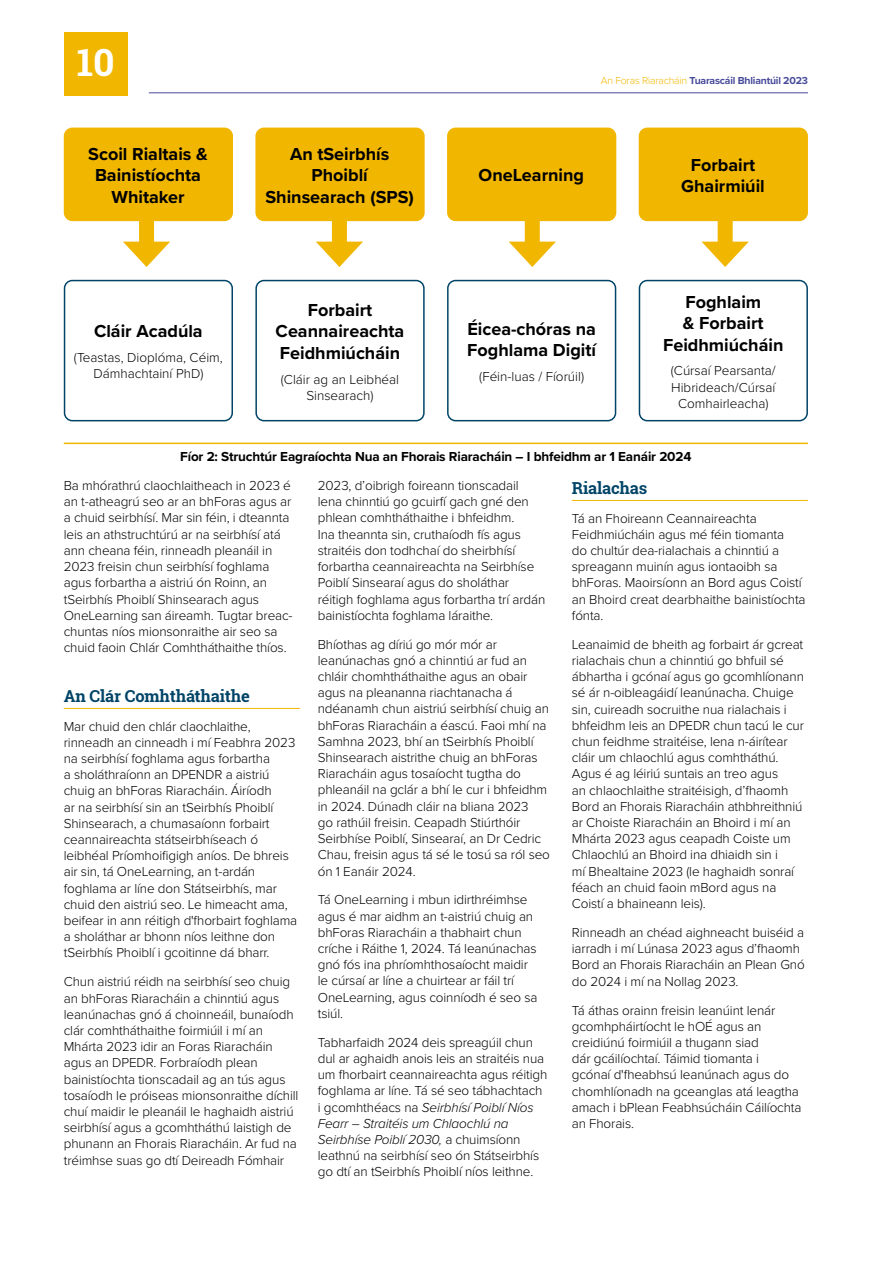
<style>
.page{position:relative;width:893px;height:1263px;background:#fff}
.page>*{position:absolute;margin:0;border:0;box-sizing:border-box;transform-origin:0 0}
.t1{font:700 37.5px "Roboto Slab";color:#fff}
.t2{font:700 18px/21.6px "Proxima Nova";color:#000;text-align:center}
.Small_heads{font:700 16.5px "Roboto Slab";letter-spacing:-.01em;color:#004467}
.Body_9pt_light{font:300 13.5px/16.2px "Proxima Nova";letter-spacing:-.01em;color:#000}
.Body_9pt_bold{font:700 13.5px "Proxima Nova";letter-spacing:-.01em;color:#000}
.t3{font:700 10.5px "Proxima Nova";letter-spacing:-.02em;color:#484b9a}
.s1{font-weight:300;color:#f1b700}
.s2{font-style:italic}
</style>
<div class="page">
<hr style="left:149px;top:93px;width:659px;height:1px;background:#484b9a">
<div style="left:64px;top:33px;width:64px;height:63px;background:#f1b700"></div>
<div style="left:64px;top:280px;width:169px;height:141px;border:2px solid #004467;border-radius:8px"></div>
<div style="left:447px;top:280px;width:169px;height:141px;border:2px solid #004467;border-radius:8px"></div>
<div style="left:639px;top:280px;width:169px;height:141px;border:2px solid #004467;border-radius:8px"></div>
<div style="left:255px;top:280px;width:170px;height:141px;border:2px solid #004467;border-radius:8px"></div>
<div style="left:139px;top:194px;width:15px;height:58px;background:#f1b700"></div>
<svg style="left:123px;top:242px;width:47px;height:25px"></svg>
<div style="left:525px;top:194px;width:15px;height:58px;background:#f1b700"></div>
<svg style="left:509px;top:242px;width:47px;height:25px"></svg>
<div style="left:332px;top:194px;width:15px;height:58px;background:#f1b700"></div>
<svg style="left:316px;top:242px;width:47px;height:25px"></svg>
<div style="left:718px;top:194px;width:15px;height:58px;background:#f1b700"></div>
<svg style="left:702px;top:242px;width:47px;height:25px"></svg>
<div style="left:64px;top:128px;width:169px;height:93px;background:#f1b700;border-radius:9px"></div>
<div style="left:255px;top:128px;width:170px;height:93px;background:#f1b700;border-radius:9px"></div>
<div style="left:447px;top:128px;width:169px;height:93px;background:#f1b700;border-radius:9px"></div>
<div style="left:639px;top:128px;width:169px;height:93px;background:#f1b700;border-radius:9px"></div>
<hr style="left:64px;top:443px;width:744px;height:1px;background:#f1b700">
<hr style="left:64px;top:708px;width:236px;height:1px;background:#f1b700">
<hr style="left:572px;top:500px;width:236px;height:1px;background:#f1b700">
<h1 class="t1" style="left:77px;top:37px;width:39px">10</h1>
<p class="t2" style="left:88px;top:143px;width:121px">Scoil Rialtais &amp;<br>Bainistíochta<br>Whitaker</p>
<p class="t2" style="left:265px;top:143px;width:150px">An tSeirbhís<br>Phoiblí<br>Shinsearach (SPS)</p>
<p class="t2" style="left:94px;top:320px;width:110px">Cláir Acadúla</p>
<p class="Body_9pt_light" style="left:74px;top:349px;width:150px;text-align:center">(Teastas, Dioplóma, Céim,<br>Dámhachtainí PhD)</p>
<p class="t2" style="left:276px;top:298px;width:130px">Forbairt<br>Ceannaireachta<br>Feidhmiúcháin</p>
<p class="Body_9pt_light" style="left:281px;top:370px;width:120px;text-align:center">(Cláir ag an Leibhéal<br>Sinsearach)</p>
<p class="t3" style="left:601px;top:73px;width:209px"><span class="s1">An Foras Riaracháin</span> Tuarascáil Bhliantúil 2023</p>
<p class="t2" style="left:479px;top:164px;width:107px">OneLearning</p>
<p class="t2" style="left:681px;top:153px;width:85px">Forbairt<br>Ghairmiúil</p>
<p class="t2" style="left:467px;top:317px;width:130px;text-align:left">Éicea-chóras na<br>Foghlama Digití</p>
<p class="Body_9pt_light" style="left:479px;top:368px;width:106px">(Féin-luas / Fíorúil)</p>
<p class="t2" style="left:663px;top:290px;width:122px">Foghlaim<br>&amp; Forbairt<br>Feidhmiúcháin</p>
<p class="Body_9pt_light" style="left:671px;top:362px;width:106px;text-align:center">(Cúrsaí Pearsanta/<br>Hibrideach/Cúrsaí<br>Comhairleacha)</p>
<p class="Body_9pt_bold" style="left:180px;top:447px;width:513px">Fíor 2: Struchtúr Eagraíochta Nua an Fhorais Riaracháin – I bhfeidhm ar 1 Eanáir 2024</p>
<p class="Body_9pt_light" style="left:64px;top:477px;width:230px">Ba mhórathrú claochlaitheach in 2023 é an t-atheagrú seo ar an bhForas agus ar a chuid seirbhísí. Mar sin féin, i dteannta leis an athstruchtúrú ar na seirbhísí atá ann cheana féin, rinneadh pleanáil in 2023 freisin chun seirbhísí foghlama agus forbartha a aistriú ón Roinn, an tSeirbhís Phoiblí Shinsearach agus OneLearning san áireamh. Tugtar breac&shy;chuntas níos mionsonraithe air seo sa chuid faoin Chlár Comhtháthaithe thíos.</p>
<p class="Small_heads" style="left:64px;top:684px;width:188px">An Clár Comhtháthaithe</p>
<p class="Body_9pt_light" style="left:64px;top:717px;width:235px">Mar chuid den chlár claochlaithe, rinneadh an cinneadh i mí Feabhra 2023 na seirbhísí foghlama agus forbartha<br>a sholáthraíonn an DPENDR a aistriú chuig an bhForas Riaracháin. Áiríodh<br>ar na seirbhísí sin an tSeirbhís Phoiblí Shinsearach, a chumasaíonn forbairt ceannaireachta státseirbhíseach ó leibhéal Príomhoifigigh aníos. De bhreis air sin, tá OneLearning, an t-ardán foghlama ar líne don Státseirbhís, mar chuid den aistriú seo. Le himeacht ama, beifear in ann réitigh d'fhorbairt foghlama a sholáthar ar bhonn níos leithne don tSeirbhís Phoiblí i gcoitinne dá bharr.</p>
<p class="Body_9pt_light" style="left:64px;top:973px;width:236px">Chun aistriú réidh na seirbhísí seo chuig an bhForas Riaracháin a chinntiú agus leanúnachas gnó á choinneáil, bunaíodh clár comhtháthaithe foirmiúil i mí an Mhárta 2023 idir an Foras Riaracháin agus an DPEDR. Forbraíodh plean bainistíochta tionscadail ag an tús agus tosaíodh le próiseas mionsonraithe díchill chuí maidir le pleanáil le haghaidh aistriú seirbhísí agus a gcomhtháthú laistigh de phunann an Fhorais Riaracháin. Ar fud na tréimhse suas go dtí Deireadh Fómhair</p>
<p class="Body_9pt_light" style="left:318px;top:477px;width:229px">2023, d’oibrigh foireann tionscadail lena chinntiú go gcuirfí gach gné den phlean comhtháthaithe i bhfeidhm.<br>Ina theannta sin, cruthaíodh fís agus straitéis don todhchaí do sheirbhísí forbartha ceannaireachta na Seirbhíse Poiblí Sinsearaí agus do sholáthar réitigh foghlama agus forbartha trí ardán bainistíochta foghlama láraithe.</p>
<p class="Body_9pt_light" style="left:318px;top:635px;width:234px">Bhíothas ag díriú go mór mór ar leanúnachas gnó a chinntiú ar fud an chláir chomhtháthaithe agus an obair agus na pleananna riachtanacha á ndéanamh chun aistriú seirbhísí chuig an bhForas Riaracháin a éascú. Faoi mhí na Samhna 2023, bhí an tSeirbhís Phoiblí Shinsearach aistrithe chuig an bhForas Riaracháin agus tosaíocht tugtha do phleanáil na gclár a bhí le cur i bhfeidhm in 2024. Dúnadh cláir na bliana 2023<br>go rathúil freisin. Ceapadh Stiúrthóir Seirbhíse Poiblí, Sinsearaí, an Dr Cedric Chau, freisin agus tá sé le tosú sa ról seo ón 1 Eanáir 2024.</p>
<p class="Body_9pt_light" style="left:318px;top:891px;width:221px">Tá OneLearning i mbun idirthréimhse agus é mar aidhm an t-aistriú chuig an bhForas Riaracháin a thabhairt chun críche i Ráithe 1, 2024. Tá leanúnachas gnó fós ina phríomhthosaíocht maidir le cúrsaí ar líne a chuirtear ar fáil trí OneLearning, agus coinníodh é seo sa tsiúl.</p>
<p class="Body_9pt_light" style="left:318px;top:1033px;width:231px">Tabharfaidh 2024 deis spreagúil chun dul ar aghaidh anois leis an straitéis nua um fhorbairt ceannaireachta agus réitigh foghlama ar líne. Tá sé seo tábhachtach i gcomhthéacs na <span class="s2">Seirbhísí Poiblí Níos Fearr – Straitéis um Chlaochlú na Seirbhíse Poiblí 2030,</span> a chuimsíonn leathnú na seirbhísí seo ón Státseirbhís go dtí an tSeirbhís Phoiblí níos leithne.</p>
<p class="Small_heads" style="left:572px;top:476px;width:77px">Rialachas</p>
<p class="Body_9pt_light" style="left:572px;top:509px;width:235px">Tá an Fhoireann Ceannaireachta Feidhmiúcháin agus mé féin tiomanta<br>do chultúr dea-rialachais a chinntiú a spreagann muinín agus iontaoibh sa bhForas. Maoirsíonn an Bord agus Coistí an Bhoird creat dearbhaithe bainistíochta fónta.</p>
<p class="Body_9pt_light" style="left:572px;top:635px;width:234px">Leanaimid de bheith ag forbairt ár gcreat rialachais chun a chinntiú go bhfuil sé ábhartha i gcónaí agus go gcomhlíonann sé ár n-oibleagáidí leanúnacha. Chuige sin, cuireadh socruithe nua rialachais i bhfeidhm leis an DPEDR chun tacú le cur chun feidhme straitéise, lena n-áirítear cláir um chlaochlú agus comhtháthú.<br>Agus é ag léiriú suntais an treo agus<br>an chlaochlaithe straitéisigh, d’fhaomh Bord an Fhorais Riaracháin athbhreithniú ar Choiste Riaracháin an Bhoird i mí an Mhárta 2023 agus ceapadh Coiste um Chlaochlú an Bhoird ina dhiaidh sin i<br>mí Bhealtaine 2023 (le haghaidh sonraí féach an chuid faoin mBord agus na Coistí a bhaineann leis).</p>
<p class="Body_9pt_light" style="left:572px;top:924px;width:234px">Rinneadh an chéad aighneacht buiséid a iarradh i mí Lúnasa 2023 agus d’fhaomh Bord an Fhorais Riaracháin an Plean Gnó do 2024 i mí na Nollag 2023.</p>
<p class="Body_9pt_light" style="left:572px;top:1001px;width:231px">Tá áthas orainn freisin leanúint lenár gcomhpháirtíocht le hOÉ agus an creidiúnú foirmiúil a thugann siad<br>dár gcáilíochtaí. Táimid tiomanta i<br>gcónaí d'fheabhsú leanúnach agus do chomhlíonadh na gceanglas atá leagtha amach i bPlean Feabhsúcháin Cáilíochta an Fhorais.</p>
</div>
